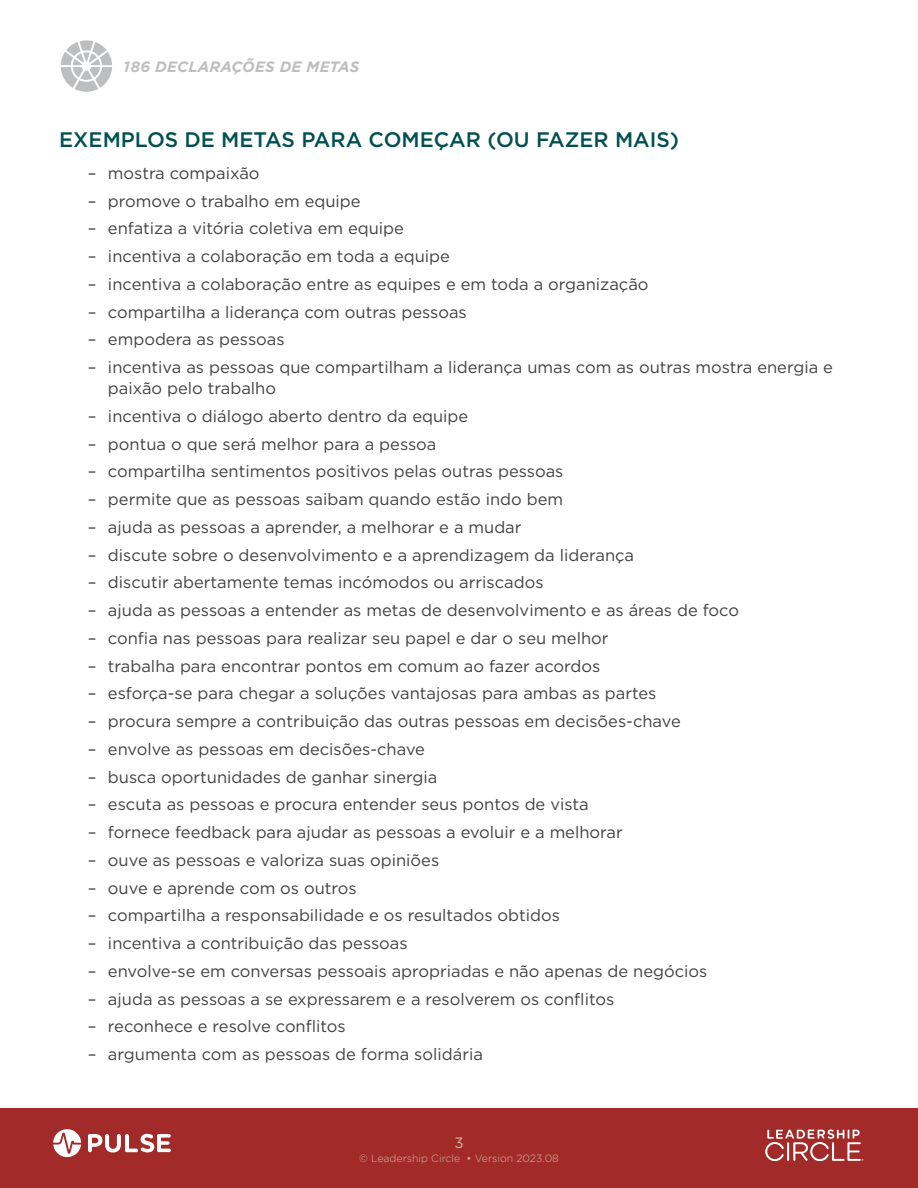
<style>
.page{position:relative;width:918px;height:1188px;background:#fff}
.page>*{position:absolute;margin:0;border:0;box-sizing:border-box;transform-origin:0 0}
.t1{font:500 21px "Gotham";color:#005051}
.t2{font:16.5px/21px "Gotham";color:#414042}
.t3{font:italic 700 15px "Gotham";letter-spacing:.015em;color:#bcbec0}
.t4{font:15px "Gotham";color:#d0b5a8}
.t5{font:300 10.5px "Gotham";color:#d0b5a8}
</style>
<div class="page">
<svg style="left:61px;top:40px;width:51px;height:52px"></svg>
<div style="left:0;top:1108px;width:918px;height:80px;background:#a22b2a"></div>
<svg style="left:765px;top:1129px;width:98px;height:32px"></svg>
<svg style="left:88px;top:1134px;width:83px;height:19px"></svg>
<svg style="left:53px;top:1129px;width:28px;height:28px"></svg>
<p class="t3" style="left:124px;top:57px;width:237px">186 DECLARAÇÕES DE METAS</p>
<p class="t1" style="left:59px;top:126px;width:621px">EXEMPLOS DE METAS PARA COMEÇAR (OU FAZER MAIS)</p>
<p class="t2" style="left:88px;top:162px;width:173px">– mostra compaixão</p>
<p class="t2" style="left:88px;top:190px;width:274px">– promove o trabalho em equipe</p>
<p class="t2" style="left:88px;top:218px;width:318px">– enfatiza a vitória coletiva em equipe</p>
<p class="t2" style="left:88px;top:245px;width:364px">– incentiva a colaboração em toda a equipe</p>
<p class="t2" style="left:88px;top:273px;width:562px">– incentiva a colaboração entre as equipes e em toda a organização</p>
<p class="t2" style="left:88px;top:301px;width:381px">– compartilha a liderança com outras pessoas</p>
<p class="t2" style="left:88px;top:329px;width:198px">– empodera as pessoas</p>
<p class="t2" style="left:108px;top:356px;width:727px;text-indent:-20px">– incentiva as pessoas que compartilham a liderança umas com as outras mostra energia e paixão pelo trabalho</p>
<p class="t2" style="left:88px;top:405px;width:382px">– incentiva o diálogo aberto dentro da equipe</p>
<p class="t2" style="left:88px;top:433px;width:350px">– pontua o que será melhor para a pessoa</p>
<p class="t2" style="left:88px;top:461px;width:477px">– compartilha sentimentos positivos pelas outras pessoas</p>
<p class="t2" style="left:88px;top:488px;width:477px">– permite que as pessoas saibam quando estão indo bem</p>
<p class="t2" style="left:88px;top:516px;width:435px">– ajuda as pessoas a aprender, a melhorar e a mudar</p>
<p class="t2" style="left:88px;top:544px;width:548px">– discute sobre o desenvolvimento e a aprendizagem da liderança</p>
<p class="t2" style="left:88px;top:572px;width:457px">– discutir abertamente temas incómodos ou arriscados</p>
<p class="t2" style="left:88px;top:599px;width:653px">– ajuda as pessoas a entender as metas de desenvolvimento e as áreas de foco</p>
<p class="t2" style="left:88px;top:627px;width:522px">– confia nas pessoas para realizar seu papel e dar o seu melhor</p>
<p class="t2" style="left:88px;top:655px;width:514px">– trabalha para encontrar pontos em comum ao fazer acordos</p>
<p class="t2" style="left:88px;top:683px;width:570px">– esforça-se para chegar a soluções vantajosas para ambas as partes</p>
<p class="t2" style="left:88px;top:710px;width:595px">– procura sempre a contribuição das outras pessoas em decisões-chave</p>
<p class="t2" style="left:88px;top:738px;width:339px">– envolve as pessoas em decisões-chave</p>
<p class="t2" style="left:88px;top:766px;width:351px">– busca oportunidades de ganhar sinergia</p>
<p class="t2" style="left:88px;top:794px;width:502px">– escuta as pessoas e procura entender seus pontos de vista</p>
<p class="t2" style="left:88px;top:822px;width:537px">– fornece feedback para ajudar as pessoas a evoluir e a melhorar</p>
<p class="t2" style="left:88px;top:849px;width:353px">– ouve as pessoas e valoriza suas opiniões</p>
<p class="t2" style="left:88px;top:877px;width:271px">– ouve e aprende com os outros</p>
<p class="t2" style="left:88px;top:905px;width:474px">– compartilha a responsabilidade e os resultados obtidos</p>
<p class="t2" style="left:88px;top:933px;width:321px">– incentiva a contribuição das pessoas</p>
<p class="t2" style="left:88px;top:960px;width:621px">– envolve-se em conversas pessoais apropriadas e não apenas de negócios</p>
<p class="t2" style="left:88px;top:988px;width:528px">– ajuda as pessoas a se expressarem e a resolverem os conflitos</p>
<p class="t2" style="left:88px;top:1016px;width:260px">– reconhece e resolve conflitos</p>
<p class="t2" style="left:88px;top:1044px;width:397px">– argumenta com as pessoas de forma solidária</p>
<p class="t4" style="left:454px;top:1133px;width:11px">3</p>
<p class="t5" style="left:359px;top:1152px;width:201px">© Leadership Circle • Version 2023.08</p>
</div>
